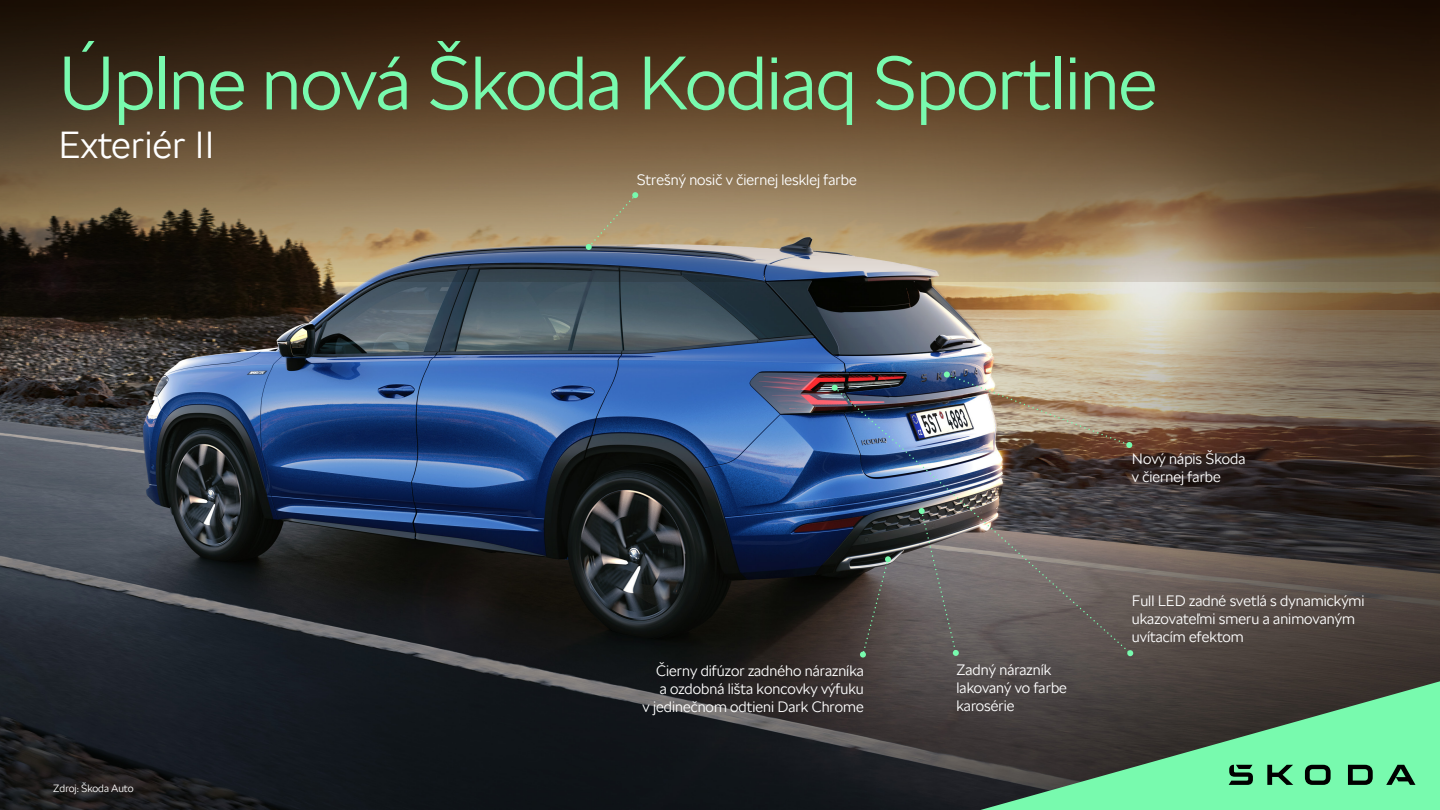
<style>
.page{position:relative;width:1440px;height:810px;background:#fff}
.page>*{position:absolute;margin:0;border:0;box-sizing:border-box;transform-origin:0 0}
.t1{font:300 75px "SKODA Next";letter-spacing:-.01em;color:#78faae}
.t2{font:300 37.5px "SKODA Next";letter-spacing:.01em;color:#fff}
.t3{font:300 15px/18px "SKODA Next";color:#fff}
.t4{font:300 10.5px "SKODA Next";color:#fff}
</style>
<div class="page">
<img style="left:0;top:282px;width:1440px;height:528px">
<svg style="left:0;top:0;width:1440px;height:282px;background:#5f4a34"></svg>
<svg style="left:586px;top:192px;width:52px;height:58px;background:#a49472"></svg>
<svg style="left:944px;top:372px;width:188px;height:76px;background:#b2aea1"></svg>
<img style="left:836px;top:389px;width:295px;height:265px">
<svg style="left:832px;top:385px;width:6px;height:6px"></svg>
<svg style="left:1127px;top:650px;width:6px;height:6px"></svg>
<svg style="left:919px;top:508px;width:40px;height:148px;background:#686664"></svg>
<svg style="left:860px;top:556px;width:31px;height:102px;background:#534e4a"></svg>
<svg style="left:980px;top:681px;width:460px;height:129px;background:#57916c"></svg>
<svg style="left:1229px;top:765px;width:186px;height:20px;background:#4b9c6d"></svg>
<h1 class="t1" style="left:58px;top:39px;width:1100px">Úplne nová Škoda Kodiaq Sportline</h1>
<h2 class="t2" style="left:58px;top:123px;width:157px">Exteriér II</h2>
<p class="t4" style="left:53px;top:782px;width:82px">Zdroj: Škoda Auto</p>
<p class="t3" style="left:637px;top:171px;width:221px">Strešný nosič v čiernej lesklej farbe</p>
<p class="t3" style="left:642px;top:662px;width:223px;text-align:right">Čierny difúzor zadného nárazníka<br>a ozdobná lišta koncovky výfuku<br>v jedinečnom odtieni Dark Chrome</p>
<p class="t3" style="left:957px;top:660px;width:112px">Zadný nárazník lakovaný vo farbe karosérie</p>
<p class="t3" style="left:1132px;top:450px;width:115px">Nový nápis Škoda v čiernej farbe</p>
<p class="t3" style="left:1132px;top:592px;width:234px">Full LED zadné svetlá s dynamickými ukazovateľmi smeru a animovaným uvítacím efektom</p>
</div>
